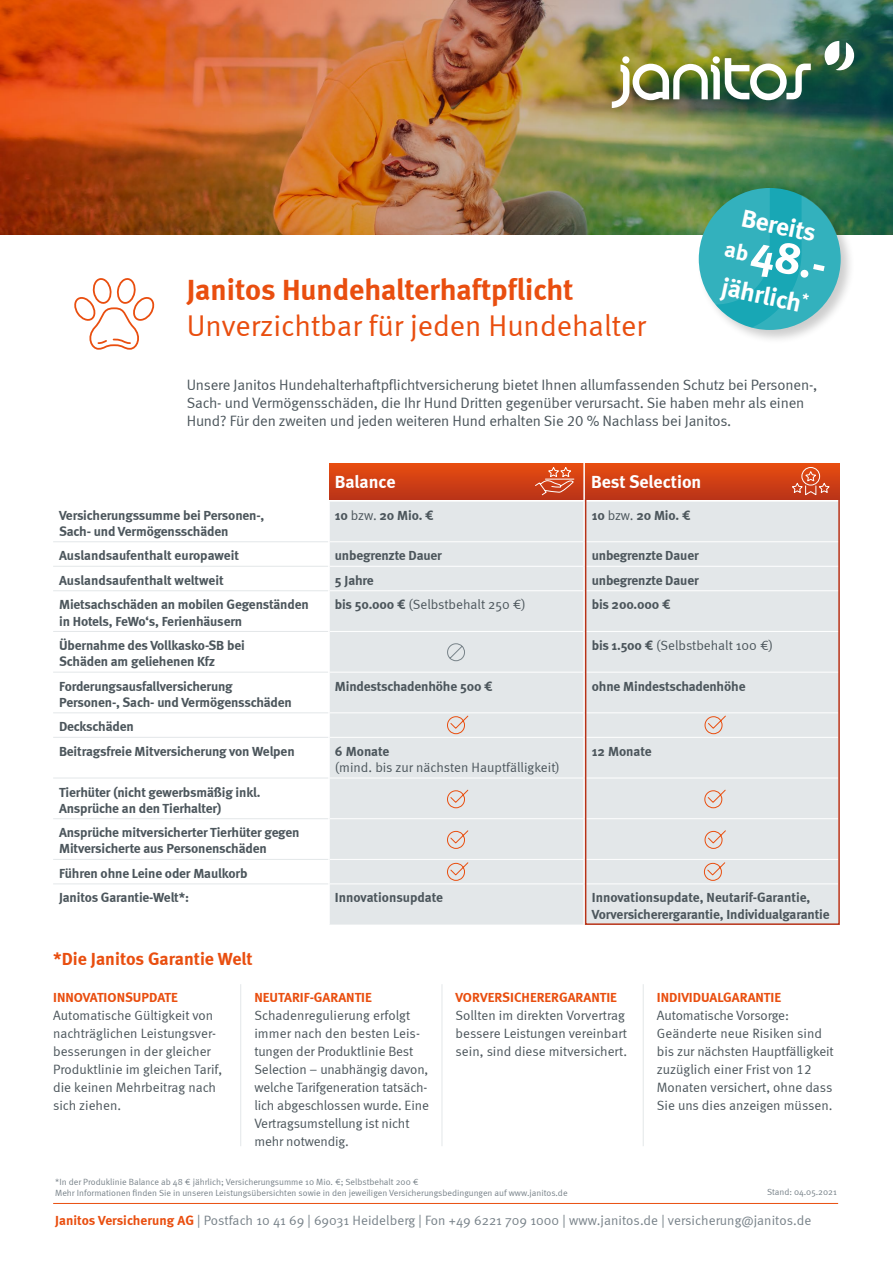
<style>
.page{position:relative;width:893px;height:1263px;background:#fff}
.page>*{position:absolute;margin:0;border:0;box-sizing:border-box;transform-origin:0 0}
.t1{font:700 44.55px "Meta";color:#fff}
.t2{font:30px "Meta Normal LF";color:#e94e0f}
.t3{font:700 30px "Meta";color:#e94e0f}
.t4{font:700 25.5px "Meta";color:#fff}
.t5{font:700 18px "Meta";color:#e94e0f}
.t6{font:700 18px "Meta";color:#fff}
.t7{font:15px/18px "Meta Normal LF";letter-spacing:-.01em;color:#4c565c}
.t8{font:700 13.5px/16.2px "Meta";letter-spacing:-.01em;color:#4c565c}
.t9{font:13.5px/18px "Meta Normal LF";letter-spacing:-.005em;color:#4c565c}
.t10{font:13.5px "Meta Normal";letter-spacing:.005em;color:#79838a}
.t11{font:13.5px "Meta Normal";color:#4c565c}
.t12{font:700 13.5px "Meta";color:#e94e0f}
.t13{font:9px/10.8px "Meta Normal";color:#79838a}
.s1{font-family:"Meta Normal";font-weight:400}
.s2{font-family:"Meta";font-weight:700}
.s3{font-family:"Meta Bold LF";color:#e94e0f}
</style>
<div class="page">
<img style="left:0;top:0;width:893px;height:234px">
<svg style="left:74px;top:278px;width:81px;height:72px"></svg>
<hr style="left:53px;top:1203px;width:785px;height:1px;background:#e94e0f">
<img style="left:606px;top:41px;width:248px;height:70px">
<hr style="left:240px;top:984px;width:1px;height:162px;background:#e3e7e9">
<hr style="left:442px;top:984px;width:1px;height:162px;background:#e3e7e9">
<hr style="left:643px;top:984px;width:1px;height:162px;background:#e3e7e9">
<div style="left:330px;top:502px;width:253px;height:422px;background:#e3e7e9"></div>
<hr style="left:53px;top:541px;width:275px;height:1px;background:#e3e7e9">
<hr style="left:53px;top:566px;width:275px;height:1px;background:#e3e7e9">
<hr style="left:53px;top:590px;width:275px;height:1px;background:#e3e7e9">
<hr style="left:53px;top:631px;width:275px;height:1px;background:#e3e7e9">
<hr style="left:53px;top:672px;width:275px;height:1px;background:#e3e7e9">
<hr style="left:330px;top:541px;width:253px;height:1px;background:#fff">
<hr style="left:330px;top:566px;width:253px;height:1px;background:#fff">
<hr style="left:330px;top:590px;width:253px;height:1px;background:#fff">
<hr style="left:330px;top:631px;width:253px;height:1px;background:#fff">
<hr style="left:330px;top:672px;width:253px;height:1px;background:#fff">
<hr style="left:330px;top:712px;width:254px;height:1px;background:#fff">
<hr style="left:330px;top:737px;width:254px;height:1px;background:#fff">
<hr style="left:330px;top:778px;width:254px;height:1px;background:#fff">
<hr style="left:330px;top:818px;width:254px;height:1px;background:#fff">
<hr style="left:53px;top:712px;width:275px;height:1px;background:#e3e7e9">
<hr style="left:53px;top:737px;width:275px;height:1px;background:#e3e7e9">
<hr style="left:53px;top:778px;width:275px;height:1px;background:#e3e7e9">
<hr style="left:330px;top:859px;width:254px;height:1px;background:#fff">
<hr style="left:330px;top:883px;width:254px;height:1px;background:#fff">
<hr style="left:53px;top:818px;width:275px;height:1px;background:#e3e7e9">
<hr style="left:53px;top:859px;width:275px;height:1px;background:#e3e7e9">
<hr style="left:53px;top:883px;width:275px;height:1px;background:#e3e7e9">
<div style="left:330px;top:463px;width:510px;height:36px;background:linear-gradient(to bottom,#e94d10,#bb3418)"></div>
<hr style="left:583px;top:445px;width:2px;height:55px;background:#fff">
<svg style="left:447px;top:715px;width:22px;height:20px"></svg>
<svg style="left:447px;top:789px;width:22px;height:20px"></svg>
<svg style="left:447px;top:829px;width:22px;height:20px"></svg>
<svg style="left:447px;top:861px;width:22px;height:20px"></svg>
<svg style="left:447px;top:643px;width:18px;height:19px"></svg>
<svg style="left:534px;top:466px;width:41px;height:30px"></svg>
<svg style="left:791px;top:467px;width:40px;height:29px"></svg>
<svg style="left:584px;top:498px;width:256px;height:427px;background:#e3e3e5"></svg>
<div style="left:697px;top:186px;width:158px;height:159px;background:#000;opacity:.2"></div>
<svg style="left:698px;top:188px;width:143px;height:142px;background:#43b0b4"></svg>
<h3 class="t4" style="left:745px;top:203px;width:77px;rotate:12deg">Bereits</h3>
<h1 class="t1" style="left:758px;top:224px;width:77px;rotate:12deg">48.-</h1>
<h3 class="t4" style="left:725px;top:271px;width:89px;rotate:12deg">jährlich<sup>*</sup></h3>
<h2 class="t3" style="left:187px;top:272px;width:388px">Janitos Hundehalterhaftpflicht</h2>
<h2 class="t2" style="left:187px;top:308px;width:461px">Unverzichtbar für jeden Hundehalter</h2>
<p class="t7" style="left:187px;top:376px;width:632px">Unsere Janitos Hundehalterhaftpflichtversicherung bietet Ihnen allumfassenden Schutz bei Personen-,<br>Sach- und Vermögensschäden, die Ihr Hund Dritten gegenüber verursacht. Sie haben mehr als einen<br>Hund? Für den zweiten und jeden weiteren Hund erhalten Sie 20 % Nachlass bei Janitos.</p>
<h3 class="t6" style="left:335px;top:471px;width:62px">Balance</h3>
<h3 class="t6" style="left:591px;top:471px;width:112px">Best Selection</h3>
<p class="t8" style="left:59px;top:507px;width:207px">Versicherungssumme bei Personen-,<br>Sach- und Vermögensschäden</p>
<p class="t8" style="left:335px;top:507px;width:100px">10 <span class="s1">bzw.</span> 20 Mio. €</p>
<p class="t8" style="left:592px;top:507px;width:100px">10 <span class="s1">bzw.</span> 20 Mio. €</p>
<p class="t8" style="left:59px;top:547px;width:181px">Auslandsaufenthalt europaweit</p>
<p class="t8" style="left:335px;top:547px;width:108px">unbegrenzte Dauer</p>
<p class="t8" style="left:592px;top:547px;width:108px">unbegrenzte Dauer</p>
<p class="t8" style="left:59px;top:572px;width:166px">Auslandsaufenthalt weltweit</p>
<p class="t8" style="left:335px;top:572px;width:40px">5 Jahre</p>
<p class="t8" style="left:592px;top:572px;width:108px">unbegrenzte Dauer</p>
<p class="t8" style="left:59px;top:596px;width:251px">Mietsachschäden an mobilen Gegenständen in Hotels, FeWo‘s, Ferienhäusern</p>
<p class="t11" style="left:335px;top:597px;width:192px"><span class="s2">bis 50.000 €</span> (Selbstbehalt 250 €)</p>
<p class="t8" style="left:592px;top:596px;width:80px">bis 200.000 €</p>
<p class="t8" style="left:59px;top:637px;width:187px">Übernahme des Vollkasko-SB bei<br>Schäden am geliehenen Kfz</p>
<p class="t11" style="left:592px;top:637px;width:183px"><span class="s2">bis 1.500 €</span> (Selbstbehalt 100 €)</p>
<p class="t8" style="left:59px;top:678px;width:234px">Forderungsausfallversicherung<br>Personen-, Sach- und Vermögensschäden</p>
<p class="t8" style="left:335px;top:678px;width:159px">Mindestschadenhöhe 500 €</p>
<p class="t8" style="left:592px;top:678px;width:155px">ohne Mindestschadenhöhe</p>
<p class="t8" style="left:59px;top:714px;width:237px;line-height:24.5px">Deckschäden<br>Beitragsfreie Mitversicherung von Welpen</p>
<p class="t8" style="left:335px;top:743px;width:56px">6 Monate</p>
<p class="t11" style="left:335px;top:759px;width:226px">(mind. bis zur nächsten Hauptfälligkeit)</p>
<p class="t8" style="left:592px;top:743px;width:61px">12 Monate</p>
<p class="t8" style="left:59px;top:784px;width:203px">Tierhüter (nicht gewerbsmäßig inkl.<br>Ansprüche an den Tierhalter)</p>
<p class="t8" style="left:59px;top:824px;width:242px">Ansprüche mitversicherter Tierhüter gegen<br>Mitversicherte aus Personenschäden</p>
<p class="t8" style="left:59px;top:861px;width:190px;line-height:24.5px">Führen ohne Leine oder Maulkorb<br>Janitos Garantie-Welt*:</p>
<h3 class="t5" style="left:53px;top:948px;width:201px">*Die Janitos Garantie Welt</h3>
<p class="t8" style="left:335px;top:889px;width:109px">Innovationsupdate</p>
<p class="t8" style="left:592px;top:889px;width:239px">Innovationsupdate, Neutarif-Garantie,<br>Vorversicherergarantie, Individualgarantie</p>
<p class="t12" style="left:53px;top:989px;width:126px">INNOVATIONSUPDATE</p>
<p class="t9" style="left:53px;top:1006px;width:170px">Automatische Gültigkeit von nachträglichen Leistungsver&shy;besserungen in der gleicher<br>Produktlinie im gleichen Tarif, die keinen Mehrbeitrag nach sich ziehen.</p>
<p class="t12" style="left:254px;top:989px;width:119px">NEUTARIF-GARANTIE</p>
<p class="t9" style="left:254px;top:1006px;width:176px">Schadenregulierung erfolgt immer nach den besten Leis&shy;tungen der Produktlinie Best<br>Selection – unabhängig davon, welche Tarifgeneration tatsäch&shy;lich abgeschlossen wurde. Eine<br>Vertragsumstellung ist nicht mehr notwendig.</p>
<p class="t12" style="left:456px;top:989px;width:163px">VORVERSICHERERGARANTIE</p>
<p class="t9" style="left:456px;top:1006px;width:173px">Sollten im direkten Vorvertrag bessere Leistungen vereinbart sein, sind diese mitversichert.</p>
<p class="t12" style="left:657px;top:989px;width:126px">INDIVIDUALGARANTIE</p>
<p class="t9" style="left:657px;top:1006px;width:178px">Automatische Vorsorge:<br>Geänderte neue Risiken sind bis zur nächsten Hauptfälligkeit zuzüglich einer Frist von 12<br>Monaten versichert, ohne dass<br>Sie uns dies anzeigen müssen.</p>
<p class="t13" style="left:55px;top:1176px;width:514px">*In der Produklinie Balance ab 48 € jährlich; Versicherungsumme 10 Mio. €; Selbstbehalt 200 €<br>Mehr Informationen finden Sie in unseren Leistungsübersichten sowie in den jeweiligen Versicherungsbedingungen auf www.janitos.de</p>
<p class="t13" style="left:767px;top:1187px;width:71px">Stand: 04.05.2021</p>
<p class="t10" style="left:55px;top:1212px;width:758px"><span class="s3">Janitos Versicherung AG</span> | Postfach 10 41 69 | 69031 Heidelberg | Fon +49 6221 709 1000 | www.janitos.de | versicherung@janitos.de</p>
</div>
